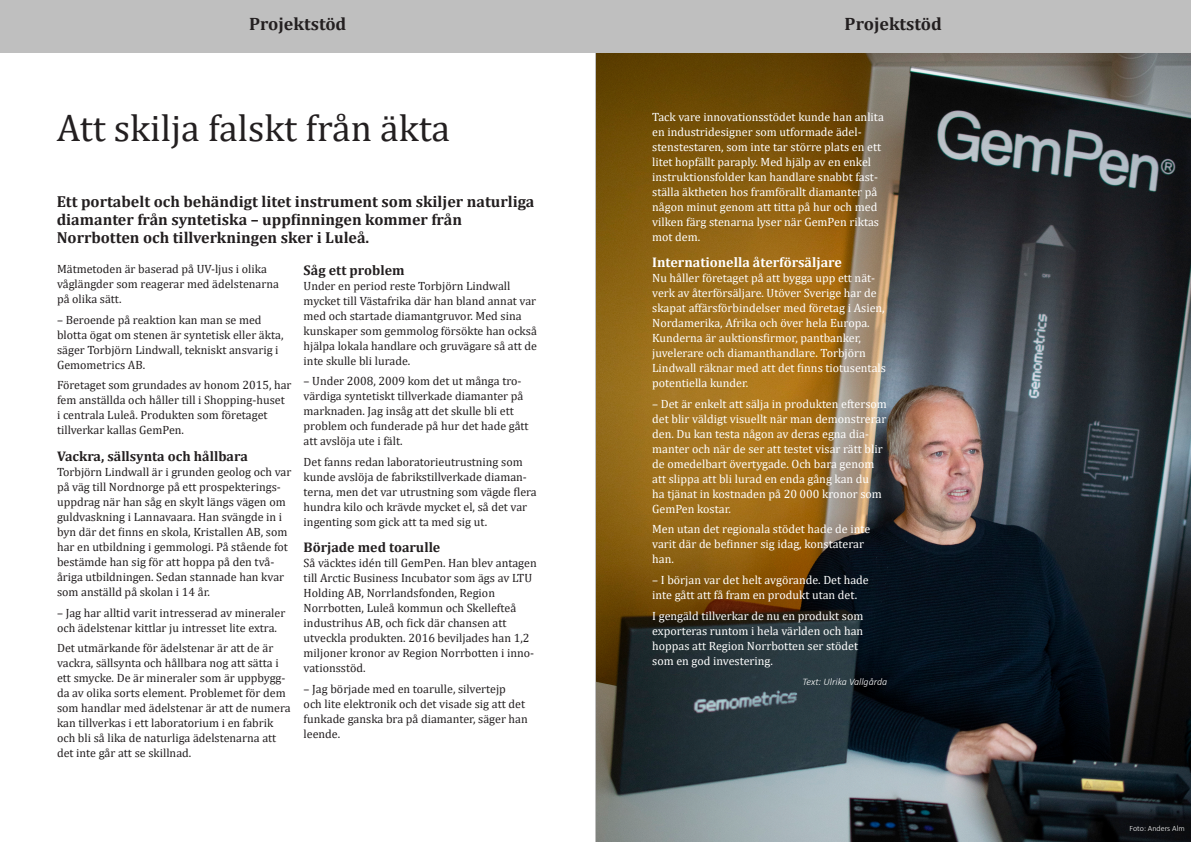
<style>
.page{position:relative;width:1191px;height:842px;background:#fff}
.page>*{position:absolute;margin:0;border:0;box-sizing:border-box;transform-origin:0 0}
.t1{font:38px "Cambria";color:#231f20}
.t2{font:700 18px "Cambria";color:#231f20}
.t3{font:700 16px/18px "Cambria";color:#231f20}
.t4{font:700 14px "Cambria";color:#231f20}
.t5{font:700 14px "Cambria";color:#fff}
.t6{font:12px/15px "Cambria";color:#231f20}
.t7{font:12px/15px "Cambria";color:#fff}
.t8{font:italic 300 10px "Calibri";color:#fff}
.t9{font:300 8px "Calibri";color:#fff}
</style>
<div class="page">
<img style="left:596px;top:52px;width:595px;height:790px">
<div style="left:0;top:0;width:595px;height:52px;background:#bfbfbf"></div>
<div style="left:595px;top:0;width:596px;height:52px;background:#bfbfbf"></div>
<hr style="left:595px;top:0;width:1px;height:842px;background:#bfbfbf">
<p class="t2" style="left:249px;top:11px;width:99px">Projektstöd</p>
<p class="t2" style="left:844px;top:11px;width:99px">Projektstöd</p>
<p class="t1" style="left:57px;top:105px;width:395px">Att skilja falskt från äkta</p>
<p class="t3" style="left:57px;top:192px;width:479px">Ett portabelt och behändigt litet instrument som skiljer naturliga diamanter från syntetiska – uppfinningen kommer från<br>Norrbotten och tillverkningen sker i Luleå.</p>
<p class="t6" style="left:57px;top:261px;width:223px">Mätmetoden är baserad på UV-ljus i olika våglängder som reagerar med ädelstenarna på olika sätt.</p>
<p class="t6" style="left:57px;top:312px;width:228px">– Beroende på reaktion kan man se med blotta ögat om stenen är syntetisk eller äkta, säger Torbjörn Lindwall, tekniskt ansvarig i Gemometrics AB.</p>
<p class="t6" style="left:57px;top:378px;width:236px">Företaget som grundades av honom 2015, har fem anställda och håller till i Shopping-huset<br>i centrala Luleå. Produkten som företaget tillverkar kallas GemPen.</p>
<p class="t4" style="left:57px;top:446px;width:192px">Vackra, sällsynta och hållbara</p>
<p class="t6" style="left:57px;top:464px;width:236px">Torbjörn Lindwall är i grunden geolog och var på väg till Nordnorge på ett prospekterings&shy;uppdrag när han såg en skylt längs vägen om guldvaskning i Lannavaara. Han svängde in i byn där det finns en skola, Kristallen AB, som har en utbildning i gemmologi. På stående fot bestämde han sig för att hoppa på den två&shy;åriga utbildningen. Sedan stannade han kvar som anställd på skolan i 14 år.</p>
<p class="t6" style="left:57px;top:605px;width:230px">– Jag har alltid varit intresserad av mineraler och ädelstenar kittlar ju intresset lite extra.</p>
<p class="t6" style="left:57px;top:640px;width:235px">Det utmärkande för ädelstenar är att de är vackra, sällsynta och hållbara nog att sätta i ett smycke. De är mineraler som är uppbygg&shy;da av olika sorts element. Problemet för dem som handlar med ädelstenar är att de numera kan tillverkas i ett laboratorium i en fabrik och bli så lika de naturliga ädelstenarna att det inte går att se skillnad.</p>
<p class="t4" style="left:304px;top:260px;width:102px">Såg ett problem</p>
<p class="t6" style="left:304px;top:278px;width:235px">Under en period reste Torbjörn Lindwall mycket till Västafrika där han bland annat var med och startade diamantgruvor. Med sina kunskaper som gemmolog försökte han också hjälpa lokala handlare och gruvägare så att de inte skulle bli lurade.</p>
<p class="t6" style="left:304px;top:374px;width:226px">– Under 2008, 2009 kom det ut många tro&shy;värdiga syntetiskt tillverkade diamanter på marknaden. Jag insåg att det skulle bli ett problem och funderade på hur det hade gått att avslöja ute i fält.</p>
<p class="t6" style="left:304px;top:454px;width:235px">Det fanns redan laboratorieutrustning som kunde avslöja de fabrikstillverkade diaman&shy;terna, men det var utrustning som vägde flera hundra kilo och krävde mycket el, så det var ingenting som gick att ta med sig ut.</p>
<p class="t4" style="left:304px;top:538px;width:138px">Började med toarulle</p>
<p class="t6" style="left:304px;top:556px;width:235px">Så väcktes idén till GemPen. Han blev antagen till Arctic Business Incubator som ägs av LTU Holding AB, Norrlandsfonden, Region Norrbotten, Luleå kommun och Skellefteå industrihus AB, och fick där chansen att utveckla produkten. 2016 beviljades han 1,2 miljoner kronor av Region Norrbotten i inno&shy;vationsstöd.</p>
<p class="t6" style="left:304px;top:681px;width:226px">– Jag började med en toarulle, silvertejp<br>och lite elektronik och det visade sig att det funkade ganska bra på diamanter, säger han leende.</p>
<p class="t7" style="left:652px;top:109px;width:233px">Tack vare innovationsstödet kunde han anlita en industridesigner som utformade ädel&shy;stenstestaren, som inte tar större plats en ett litet hopfällt paraply. Med hjälp av en enkel instruktionsfolder kan handlare snabbt fast&shy;ställa äktheten hos framförallt diamanter på någon minut genom att titta på hur och med vilken färg stenarna lyser när GemPen riktas mot dem.</p>
<p class="t5" style="left:652px;top:252px;width:191px">Internationella återförsäljare</p>
<p class="t7" style="left:652px;top:270px;width:235px">Nu håller företaget på att bygga upp ett nät&shy;verk av återförsäljare. Utöver Sverige har de skapat affärsförbindelser med företag i Asien, Nordamerika, Afrika och över hela Europa.<br>Kunderna är auktionsfirmor, pantbanker, juvelerare och diamanthandlare. Torbjörn Lindwall räknar med att det finns tiotusentals potentiella kunder.</p>
<p class="t7" style="left:652px;top:396px;width:236px">– Det är enkelt att sälja in produkten eftersom det blir väldigt visuellt när man demonstrerar den. Du kan testa någon av deras egna dia&shy;manter och när de ser att testet visar rätt blir de omedelbart övertygade. Och bara genom att slippa att bli lurad en enda gång kan du<br>ha tjänat in kostnaden på 20 000 kronor som GemPen kostar.</p>
<p class="t7" style="left:652px;top:522px;width:219px">Men utan det regionala stödet hade de inte varit där de befinner sig idag, konstaterar han.</p>
<p class="t7" style="left:652px;top:572px;width:218px">– I början var det helt avgörande. Det hade inte gått att få fram en produkt utan det.</p>
<p class="t7" style="left:652px;top:608px;width:213px">I gengäld tillverkar de nu en produkt som exporteras runtom i hela världen och han hoppas att Region Norrbotten ser stödet som en god investering.</p>
<p class="t8" style="left:802px;top:676px;width:86px">Text: Ulrika Vallgårda</p>
<p class="t9" style="left:1129px;top:823px;width:57px">Foto: Anders Alm</p>
</div>
